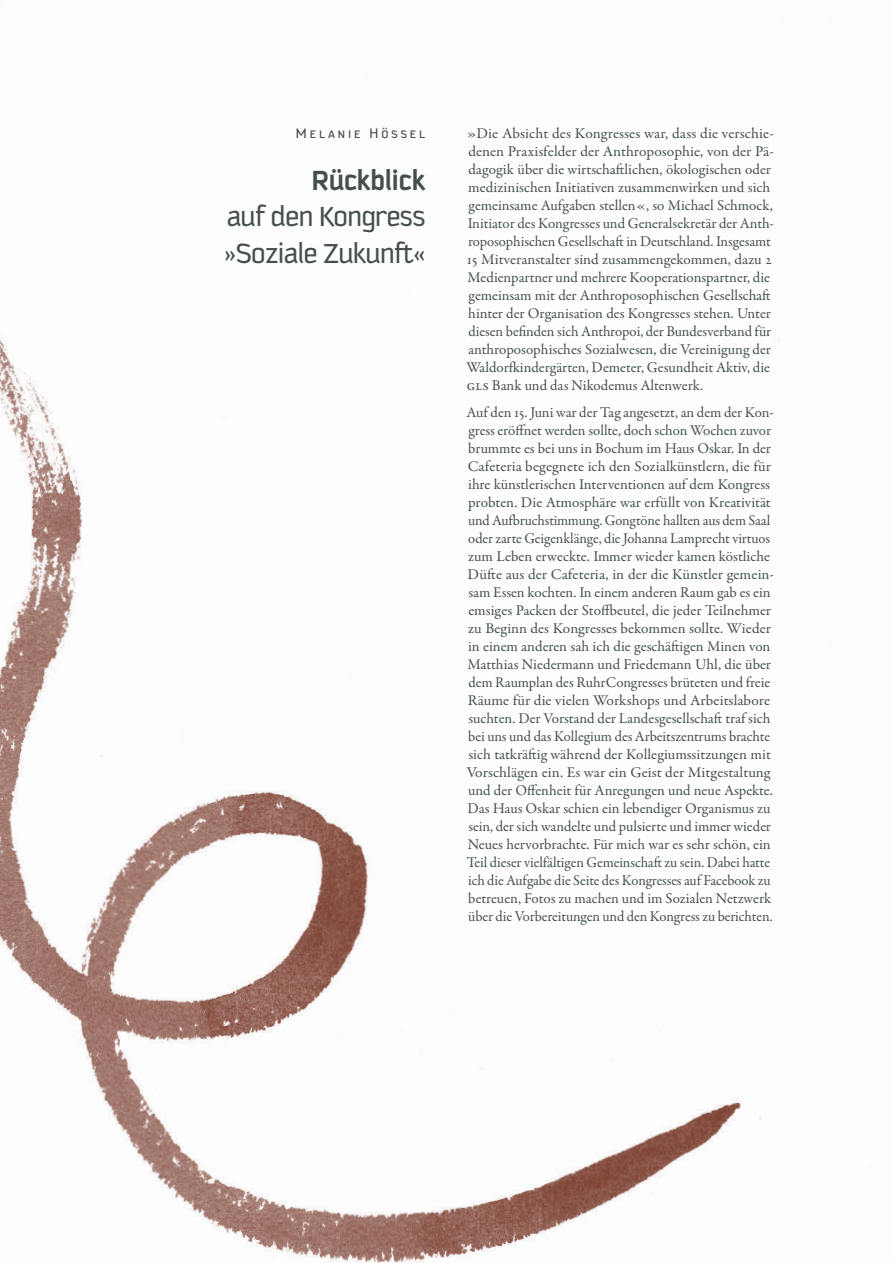
<style>
.page{position:relative;width:893px;height:1263px;background:#fff}
.page>*{position:absolute;margin:0;border:0;box-sizing:border-box;transform-origin:0 0}
.t1{font:30px/36.8px "Kautiva Pro";color:#464f4f}
.t2{font:700 30px "Kautiva Pro";color:#464f4f}
.t3{font:15px/18px "Garamond Premr Pro";letter-spacing:-.005em;color:#464f4f}
.t4{font:15px "Kautiva Pro";letter-spacing:.2em;color:#464f4f}
</style>
<div class="page">
<img style="left:0;top:2px;width:761px;height:1261px">
<p class="t4" style="left:296px;top:125px;width:131px">Melanie Hössel</p>
<h1 class="t2" style="left:311px;top:164px;width:115px">Rückblick</h1>
<h1 class="t1" style="left:225px;top:199px;width:202px">auf den Kongress »Soziale Zukunft«</h1>
<p class="t3" style="left:466px;top:125px;width:309px">»Die Absicht des Kongresses war, dass die verschie&shy;denen Praxisfelder der Anthroposophie, von der Pä&shy;dagogik über die wirtschaftlichen, ökologischen oder medizinischen Initiativen zusammenwirken und sich gemeinsame Aufgaben stellen«, so Michael Schmock, Initiator des Kongresses und Generalsekretär der Anth&shy;roposophischen Gesellschaft in Deutschland. Insgesamt 15 Mitveranstalter sind zusammengekommen, dazu 2<br>Medienpartner und mehrere Kooperationspartner, die gemeinsam mit der Anthroposophischen Gesellschaft hinter der Organisation des Kongresses stehen. Unter diesen befinden sich Anthropoi, der Bundesverband für anthroposophisches Sozialwesen, die Vereinigung der Waldorfkindergärten, Demeter, Gesundheit Aktiv, die gls Bank und das Nikodemus Altenwerk.</p>
<p class="t3" style="left:467px;top:404px;width:309px">Auf den 15. Juni war der Tag angesetzt, an dem der Kon&shy;gress eröffnet werden sollte, doch schon Wochen zuvor brummte es bei uns in Bochum im Haus Oskar. In der Cafeteria begegnete ich den Sozialkünstlern, die für ihre künstlerischen Interventionen auf dem Kongress probten. Die Atmosphäre war erfüllt von Kreativität und Aufbruchstimmung. Gongtöne hallten aus dem Saal oder zarte Geigenklänge, die Johanna Lamprecht virtuos zum Leben erweckte. Immer wieder kamen köstliche Düfte aus der Cafeteria, in der die Künstler gemein&shy;sam Essen kochten. In einem anderen Raum gab es ein emsiges Packen der Stoffbeutel, die jeder Teilnehmer zu Beginn des Kongresses bekommen sollte. Wieder in einem anderen sah ich die geschäftigen Minen von Matthias Niedermann und Friedemann Uhl, die über dem Raumplan des RuhrCongresses brüteten und freie Räume für die vielen Workshops und Arbeitslabore suchten. Der Vorstand der Landesgesellschaft traf sich bei uns und das Kollegium des Arbeitszentrums brachte sich tatkräftig während der Kollegiumssitzungen mit Vorschlägen ein. Es war ein Geist der Mitgestaltung und der Offenheit für Anregungen und neue Aspekte.<br>Das Haus Oskar schien ein lebendiger Organismus zu sein, der sich wandelte und pulsierte und immer wieder Neues hervorbrachte. Für mich war es sehr schön, ein Teil dieser vielfältigen Gemeinschaft zu sein. Dabei hatte ich die Aufgabe die Seite des Kongresses auf Facebook zu betreuen, Fotos zu machen und im Sozialen Netzwerk über die Vorbereitungen und den Kongress zu berichten.</p>
</div>
